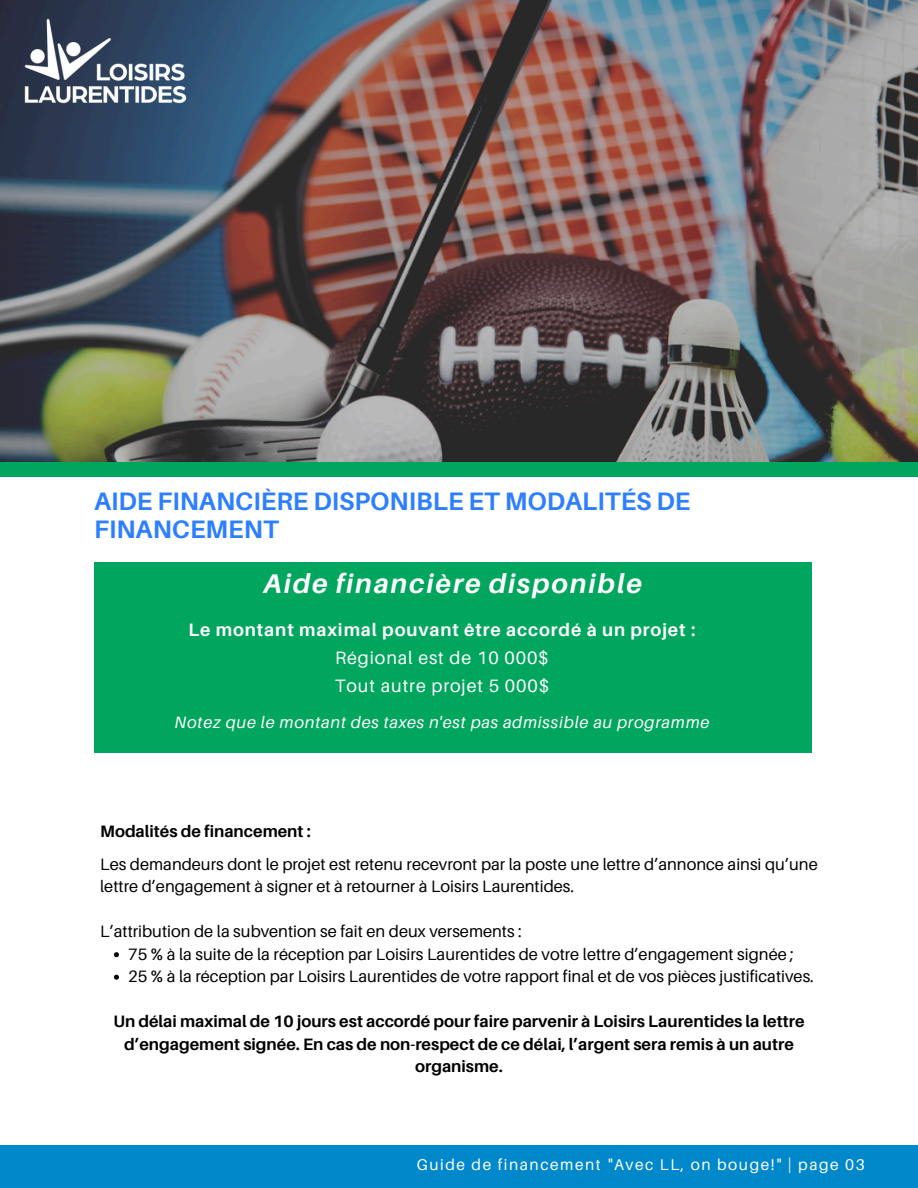
<style>
.page{position:relative;width:918px;height:1188px;background:#fff}
.page>*{position:absolute;margin:0;border:0;box-sizing:border-box;transform-origin:0 0}
.t1{font:italic 700 27px "Aileron";letter-spacing:.07em;color:#fff}
.t2{font:700 25.2px/27.5px "Aileron";color:#2e7fff}
.t3{font:700 18px/28.2px "Aileron";letter-spacing:.05em;color:#fff;text-align:center}
.t4{font:16.5px/22.5px "Aileron";color:#000}
.t5{font:700 16.5px/22.5px "Aileron";color:#000;text-align:center}
.t6{font:italic 16.5px "Aileron";letter-spacing:.05em;color:#fff}
.t7{font:15.6px "Aileron";letter-spacing:.1em;color:#fff}
.s1{font-weight:400}
</style>
<div class="page">
<img style="left:0;top:0;width:918px;height:463px">
<div style="left:0;top:1145px;width:918px;height:43px;background:#0088ca"></div>
<div style="left:94px;top:562px;width:718px;height:190px;background:#00a65d"></div>
<div style="left:0;top:463px;width:918px;height:13px;background:#00a65d"></div>
<img style="left:0;top:1px;width:212px;height:120px">
<svg style="left:114px;top:952px;width:5px;height:5px"></svg>
<svg style="left:114px;top:975px;width:5px;height:5px"></svg>
<h1 class="t2" style="left:94px;top:487px;width:598px">AIDE FINANCIÈRE DISPONIBLE ET MODALITÉS DE<br>FINANCEMENT</h1>
<p class="t1" style="left:263px;top:567px;width:380px">Aide financière disponible</p>
<p class="t3" style="left:188px;top:615px;width:508px">Le montant maximal pouvant être accordé à un projet :<br><span class="s1">Régional est de 10 000$<br>Tout autre projet 5 000$</span></p>
<p class="t6" style="left:174px;top:712px;width:536px">Notez que le montant des taxes n'est pas admissible au programme</p>
<h2 class="t5" style="left:100px;top:820px;width:212px">Modalités de financement :</h2>
<h4 class="t4" style="left:100px;top:852px;width:719px">Les demandeurs dont le projet est retenu recevront par la poste une lettre d’annonce ainsi qu’une lettre d’engagement à signer et à retourner à Loisirs Laurentides.</h4>
<h4 class="t4" style="left:100px;top:920px;width:423px">L’attribution de la subvention se fait en deux versements :</h4>
<h3 class="t4" style="left:128px;top:942px;width:667px">75 % à la suite de la réception par Loisirs Laurentides de votre lettre d’engagement signée ;</h3>
<h4 class="t4" style="left:128px;top:965px;width:687px">25 % à la réception par Loisirs Laurentides de votre rapport final et de vos pièces justificatives.</h4>
<h4 class="t5" style="left:113px;top:1010px;width:693px">Un délai maximal de 10 jours est accordé pour faire parvenir à Loisirs Laurentides la lettre d’engagement signée. En cas de non-respect de ce délai, l’argent sera remis à un autre organisme.</h4>
<p class="t7" style="left:417px;top:1155px;width:450px">Guide de financement "Avec LL, on bouge!" | page 03</p>
</div>
